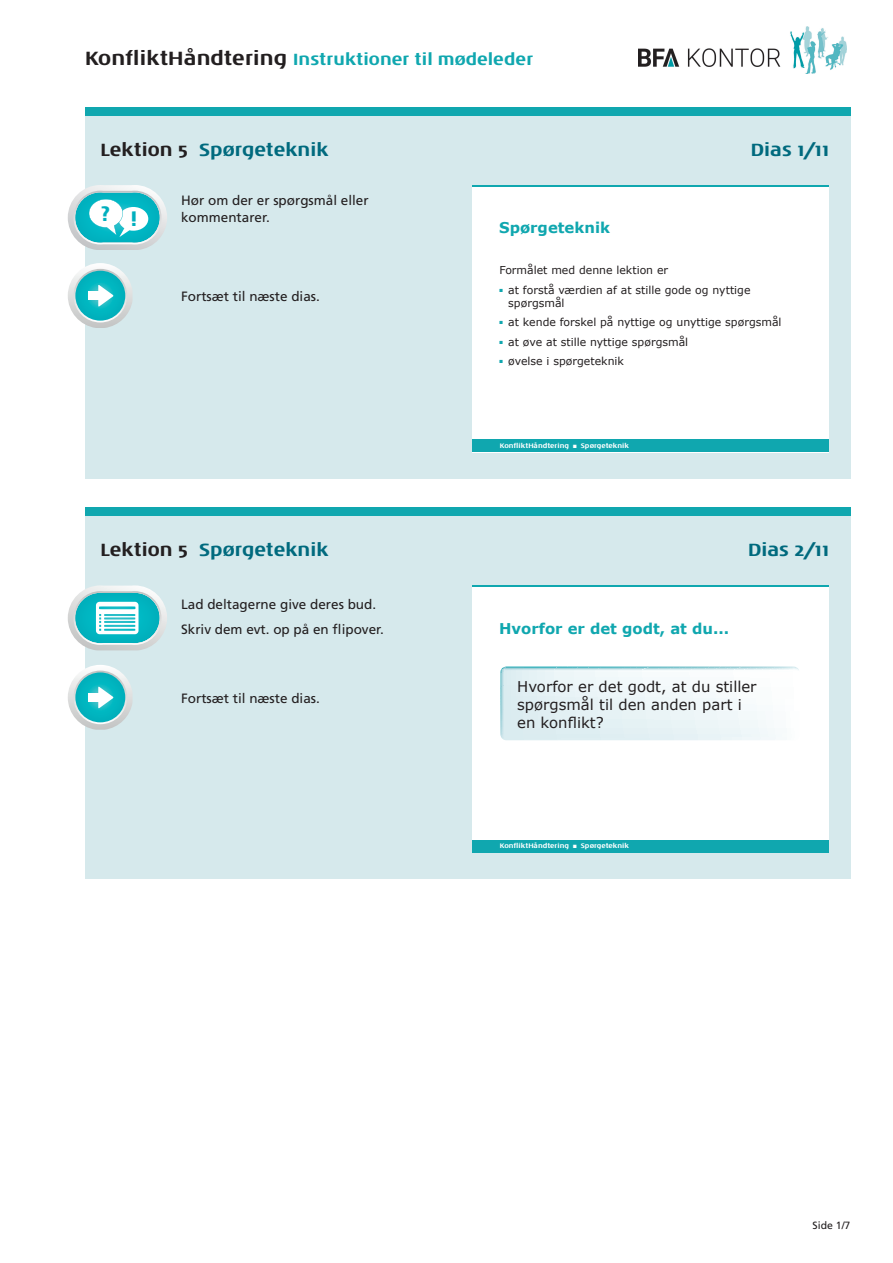
<style>
.page{position:relative;width:893px;height:1263px;background:#fff}
.page>*{position:absolute;margin:0;border:0;box-sizing:border-box;transform-origin:0 0}
.t1{font:700 21.3px "Noa LT Std";color:#00afbe}
.t2{font:700 18px "Noa LT Std";color:#006a7e}
.t3{font:700 16.5px "Noa LT Std";color:#10a7af}
.t4{font:14.85px/17.9px "Verdana";color:#231f20}
.t5{font:700 14.85px "Verdana";color:#10a7af}
.t6{font:13.5px/25px "Frutiger";color:#231f20}
.t7{font:10.95px/13px "Verdana";color:#231f20}
.t8{font:10.5px "Frutiger";color:#231f20}
.t9{font:700 6.75px "Noa LT Std";color:#fff}
.s1{font-size:19.5px;color:#231f20}
.s2{color:#231f20}
</style>
<div class="page">
<div style="left:85px;top:111px;width:765px;height:367px;background:#d6e9ec"></div>
<div style="left:85px;top:512px;width:765px;height:367px;background:#d6e9ec"></div>
<div style="left:85px;top:507px;width:765px;height:9px;background:#10a7af"></div>
<div style="left:85px;top:107px;width:765px;height:9px;background:#10a7af"></div>
<div style="left:473px;top:185px;width:356px;height:267px;background:#fff"></div>
<div style="left:473px;top:439px;width:356px;height:13px;background:#10a7af"></div>
<hr style="left:473px;top:185px;width:356px;height:2px;background:#10a7af">
<div style="left:473px;top:585px;width:356px;height:268px;background:#fff"></div>
<div style="left:473px;top:840px;width:356px;height:13px;background:#10a7af"></div>
<hr style="left:473px;top:585px;width:356px;height:2px;background:#10a7af">
<svg style="left:500px;top:666px;width:299px;height:74px"></svg>
<svg style="left:68px;top:263px;width:64px;height:65px"></svg>
<div style="left:89px;top:291px;width:15px;height:9px;background:#fff"></div>
<svg style="left:68px;top:665px;width:64px;height:65px"></svg>
<div style="left:89px;top:693px;width:15px;height:9px;background:#fff"></div>
<svg style="left:68px;top:185px;width:99px;height:65px"></svg>
<svg style="left:68px;top:585px;width:99px;height:65px"></svg>
<img style="left:639px;top:27px;width:208px;height:46px">
<h3 class="t3" style="left:85px;top:49px;width:450px"><span class="s1">KonfliktHåndtering</span> Instruktioner til mødeleder</h3>
<h2 class="t2" style="left:100px;top:138px;width:230px"><span class="s2">Lektion 5</span> Spørgeteknik</h2>
<h2 class="t2" style="left:751px;top:138px;width:80px">Dias 1/11</h2>
<p class="t6" style="left:181px;top:188px;width:189px">Hør om der er spørgsmål eller</p>
<h1 class="t1" style="left:100px;top:200px;width:12px">?</h1>
<p class="t6" style="left:181px;top:204px;width:90px">kommentarer.</p>
<h1 class="t1" style="left:130px;top:206px;width:9px">!</h1>
<p class="t6" style="left:181px;top:284px;width:140px">Fortsæt til næste dias.</p>
<h3 class="t5" style="left:499px;top:217px;width:112px">Spørgeteknik</h3>
<p class="t7" style="left:499px;top:264px;width:170px">Formålet med denne lektion er</p>
<p class="t7" style="left:508px;top:283px;width:244px;text-indent:-9px"><sup>■</sup> at forstå værdien af at stille gode og nyttige spørgsmål</p>
<p class="t7" style="left:499px;top:316px;width:284px"><sup>■</sup> at kende forskel på nyttige og unyttige spørgsmål</p>
<p class="t7" style="left:499px;top:335px;width:190px"><sup>■</sup> at øve at stille nyttige spørgsmål</p>
<p class="t7" style="left:499px;top:354px;width:126px"><sup>■</sup> øvelse i spørgeteknik</p>
<p class="t9" style="left:500px;top:441px;width:131px">KonfliktHåndtering ■ Spørgeteknik</p>
<h2 class="t2" style="left:100px;top:539px;width:230px"><span class="s2">Lektion 5</span> Spørgeteknik</h2>
<h2 class="t2" style="left:748px;top:539px;width:83px">Dias 2/11</h2>
<p class="t6" style="left:181px;top:591px;width:204px">Lad deltagerne give deres bud.<br>Skriv dem evt. op på en flipover.</p>
<h3 class="t5" style="left:499px;top:618px;width:232px">Hvorfor er det godt, at du...</h3>
<p class="t6" style="left:181px;top:686px;width:140px">Fortsæt til næste dias.</p>
<h3 class="t4" style="left:517px;top:678px;width:241px">Hvorfor er det godt, at du stiller spørgsmål til den anden part i en konflikt?</h3>
<p class="t9" style="left:500px;top:842px;width:131px">KonfliktHåndtering ■ Spørgeteknik</p>
<p class="t8" style="left:812px;top:1219px;width:39px">Side 1/7</p>
</div>
